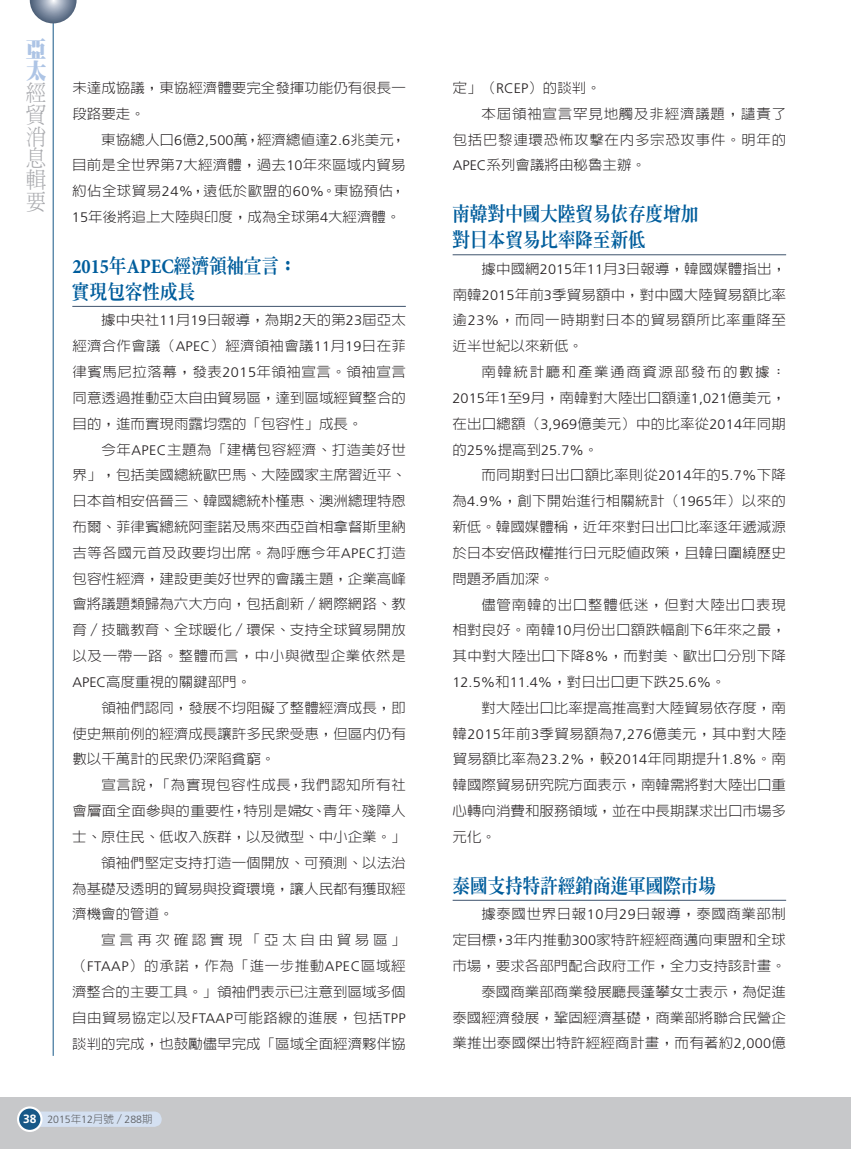
<style>
.page{position:relative;width:851px;height:1149px;background:#fff}
.page>*{position:absolute;margin:0;border:0;box-sizing:border-box;transform-origin:0 0}
.t1{font:300 21.75px/21.8px "AR Ming B5";color:#a8a9ad;text-align:justify;scale:.95 1}
.t2{font:900 21.75px/21.8px "AR Ming B5";color:#adc4e5;scale:.95 1}
.t3{font:700 20.4px "Minion Pro";color:#005d9c;scale:.9 1}
.t4{font:800 19.5px/25.8px "AR Ming B5";color:#005d9c;scale:.9 1}
.t5{font:300 13.8px/25.8px "AR Hei B5";color:#231f20;text-align:justify;scale:1.05 1}
.t6{font:300 13.8px "AR Hei B5";letter-spacing:.04em;color:#231f20;scale:1.05 1}
.t7{font:300 13.8px "Frutiger";color:#231f20;scale:1.05 1}
.t8{font:300 13.8px "AR Hei B5";letter-spacing:.03em;color:#231f20;scale:1.05 1}
.t9{font:300 13.8px "AR Hei B5";letter-spacing:.05em;color:#231f20;scale:1.05 1}
.t10{font:300 13.8px "AR Hei B5";letter-spacing:.055em;color:#231f20;scale:1.05 1}
.t11{font:300 13.8px "AR Hei B5";letter-spacing:.25em;color:#231f20;scale:1.05 1}
.t12{font:300 10.5px "Frutiger";color:#57585a}
.s1{font-family:"Frutiger"}
.s2{font-family:"AR Ming B5";font-weight:800;font-size:19.5px}
.s3{font-weight:700;font-size:12px;color:#fff}
.s4{font-family:"AR Hei B5"}
</style>
<div class="page">
<div style="left:0;top:1097px;width:850px;height:51px;background:#c7c8ca"></div>
<div style="left:30px;top:1111px;width:132px;height:15px;background:#d4e0f1;border-radius:8px"></div>
<div style="left:18px;top:1107px;width:23px;height:23px;background:#175887;border-radius:50%"></div>
<div style="left:17px;top:1106px;width:26px;height:25px;border:2px solid #fff;border-radius:50%"></div>
<hr style="left:53px;top:0;width:1px;height:1055px;background:#175887">
<svg style="left:30px;top:0;width:47px;height:23px"></svg>
<hr style="left:72px;top:306px;width:334px;height:1px;background:#4a5d75">
<hr style="left:452px;top:254px;width:334px;height:1px;background:#4a5d75">
<hr style="left:452px;top:899px;width:334px;height:1px;background:#4a5d75">
<h1 class="t2" style="left:26px;top:38px;width:23px">亞太</h1>
<h1 class="t1" style="left:26px;top:82px;width:23px">經貿消息輯要</h1>
<p class="t5" style="left:72px;top:75px;width:319px">未達成協議，東協經濟體要完全發揮功能仍有很長一段路要走。</p>
<p class="t5" style="left:72px;top:126px;width:319px;text-indent:29px">東協總人口<span class="s1">6</span>億<span class="s1">2,500</span>萬，經濟總值達<span class="s1">2.6</span>兆美元，目前是全世界第<span class="s1">7</span>大經濟體，過去<span class="s1">10</span>年來區域內貿易約佔全球貿易<span class="s1">24%</span>，遠低於歐盟的<span class="s1">60%</span>。東協預估，<span class="s1">15</span>年後將追上大陸與印度，成為全球第<span class="s1">4</span>大經濟體。</p>
<h2 class="t3" style="left:72px;top:252px;width:251px">2015<span class="s2">年</span>APEC<span class="s2">經濟領袖宣言：</span></h2>
<h3 class="t4" style="left:72px;top:278px;width:138px">實現包容性成長</h3>
<p class="t5" style="left:72px;top:307px;width:319px;text-indent:29px">據中央社<span class="s1">11</span>月<span class="s1">19</span>日報導，為期<span class="s1">2</span>天的第<span class="s1">23</span>屆亞太經濟合作會議（<span class="s1">APEC</span>）經濟領袖會議<span class="s1">11</span>月<span class="s1">19</span>日在菲律賓馬尼拉落幕，發表<span class="s1">2015</span>年領袖宣言。領袖宣言同意透過推動亞太自由貿易區，達到區域經貿整合的目的，進而實現雨露均霑的「包容性」成長。</p>
<p class="t5" style="left:72px;top:436px;width:319px;text-indent:29px">今年<span class="s1">APEC</span>主題為「建構包容經濟、打造美好世界」，包括美國總統歐巴馬、大陸國家主席習近平、日本首相安倍晉三、韓國總統朴槿惠、澳洲總理特恩布爾、菲律賓總統阿奎諾及馬來西亞首相拿督斯里納吉等各國元首及政要均出席。為呼應今年<span class="s1">APEC</span>打造包容性經濟，建設更美好世界的會議主題，企業高峰會將議題類歸為六大方向，包括創新／網際網路、教育／技職教育、全球暖化／環保、支持全球貿易開放以及一帶一路。整體而言，中小與微型企業依然是<span class="s1">APEC</span>高度重視的關鍵部門。</p>
<p class="t5" style="left:72px;top:694px;width:319px;text-indent:29px">領袖們認同，發展不均阻礙了整體經濟成長，即使史無前例的經濟成長讓許多民眾受惠，但區內仍有數以千萬計的民眾仍深陷貧窮。</p>
<p class="t6" style="left:101px;top:777px;width:291px">宣言說，「為實現包容性成長，我們認知所有社</p>
<p class="t5" style="left:72px;top:797px;width:319px">會層面全面參與的重要性，特別是婦女、青年、殘障人</p>
<p class="t5" style="left:72px;top:823px;width:319px">士、原住民、低收入族群，以及微型、中小企業。」</p>
<p class="t5" style="left:101px;top:849px;width:291px">領袖們堅定支持打造一個開放、可預測、以法治</p>
<p class="t5" style="left:72px;top:875px;width:319px">為基礎及透明的貿易與投資環境，讓人民都有獲取經</p>
<p class="t5" style="left:72px;top:900px;width:98px">濟機會的管道。</p>
<p class="t11" style="left:101px;top:932px;width:291px">宣言再次確認實現「亞太自由貿易區」</p>
<p class="t6" style="left:72px;top:958px;width:319px">（<span class="s1">FTAAP</span>）的承諾，作為「進一步推動<span class="s1">APEC</span>區域經</p>
<p class="t5" style="left:72px;top:978px;width:319px">濟整合的主要工具。」領袖們表示已注意到區域多個</p>
<p class="t8" style="left:72px;top:1010px;width:319px">自由貿易協定以及<span class="s1">FTAAP</span>可能路線的進展，包括<span class="s1">TPP</span></p>
<p class="t5" style="left:72px;top:1030px;width:319px">談判的完成，也鼓勵儘早完成「區域全面經濟夥伴協</p>
<p class="t12" style="left:23px;top:1113px;width:131px"><span class="s3">38</span> 2015<span class="s4">年</span>12<span class="s4">月號／</span>288<span class="s4">期</span></p>
<p class="t5" style="left:452px;top:75px;width:143px">定」（<span class="s1">RCEP</span>）的談判。</p>
<p class="t10" style="left:481px;top:107px;width:291px">本屆領袖宣言罕見地觸及非經濟議題，譴責了</p>
<p class="t9" style="left:452px;top:132px;width:319px">包括巴黎連環恐怖攻擊在內多宗恐攻事件。明年的</p>
<p class="t5" style="left:452px;top:152px;width:186px"><span class="s1">APEC</span>系列會議將由秘魯主辦。</p>
<h3 class="t4" style="left:452px;top:201px;width:274px">南韓對中國大陸貿易依存度增加對日本貿易比率降至新低</h3>
<p class="t5" style="left:452px;top:255px;width:319px;text-indent:29px">據中國網<span class="s1">2015</span>年<span class="s1">11</span>月<span class="s1">3</span>日報導，韓國媒體指出，南韓<span class="s1">2015</span>年前<span class="s1">3</span>季貿易額中，對中國大陸貿易額比率逾<span class="s1">23%</span>，而同一時期對日本的貿易額所比率重降至近半世紀以來新低。</p>
<p class="t5" style="left:452px;top:359px;width:319px;text-indent:29px">南韓統計廳和產業通商資源部發布的數據：<span class="s1">2015</span>年<span class="s1">1</span>至<span class="s1">9</span>月，南韓對大陸出口額達<span class="s1">1,021</span>億美元，在出口總額（<span class="s1">3,969</span>億美元）中的比率從<span class="s1">2014</span>年同期</p>
<p class="t7" style="left:452px;top:442px;width:140px"><span class="s4">的</span>25%<span class="s4">提高到</span>25.7%<span class="s4">。</span></p>
<p class="t5" style="left:452px;top:462px;width:319px;text-indent:29px">而同期對日出口額比率則從<span class="s1">2014</span>年的<span class="s1">5.7%</span>下降為<span class="s1">4.9%</span>，創下開始進行相關統計（<span class="s1">1965</span>年）以來的新低。韓國媒體稱，近年來對日出口比率逐年遞減源於日本安倍政權推行日元貶值政策，且韓日圍繞歷史問題矛盾加深。</p>
<p class="t5" style="left:452px;top:591px;width:319px;text-indent:29px">儘管南韓的出口整體低迷，但對大陸出口表現相對良好。南韓<span class="s1">10</span>月份出口額跌幅創下<span class="s1">6</span>年來之最，其中對大陸出口下降<span class="s1">8%</span>，而對美、歐出口分別下降</p>
<p class="t7" style="left:452px;top:674px;width:261px">12.5%<span class="s4">和</span>11.4%<span class="s4">，對日出口更下跌</span>25.6%<span class="s4">。</span></p>
<p class="t5" style="left:452px;top:694px;width:319px;text-indent:29px">對大陸出口比率提高推高對大陸貿易依存度，南韓<span class="s1">2015</span>年前<span class="s1">3</span>季貿易額為<span class="s1">7,276</span>億美元，其中對大陸貿易額比率為<span class="s1">23.2%</span>，較<span class="s1">2014</span>年同期提升<span class="s1">1.8%</span>。南韓國際貿易研究院方面表示，南韓需將對大陸出口重心轉向消費和服務領域，並在中長期謀求出口市場多元化。</p>
<h3 class="t4" style="left:452px;top:871px;width:294px">泰國支持特許經銷商進軍國際市場</h3>
<p class="t5" style="left:452px;top:900px;width:319px;text-align:right">據泰國世界日報<span class="s1">10</span>月<span class="s1">29</span>日報導，泰國商業部制<br>定目標，<span class="s1">3</span>年內推動<span class="s1">300</span>家特許經經商邁向東盟和全球市場，要求各部門配合政府工作，全力支持該計畫。泰國商業部商業發展廳長蓬攀女士表示，為促進<br>泰國經濟發展，鞏固經濟基礎，商業部將聯合民營企業推出泰國傑出特許經經商計畫，而有著約<span class="s1">2,000</span>億</p>
</div>
